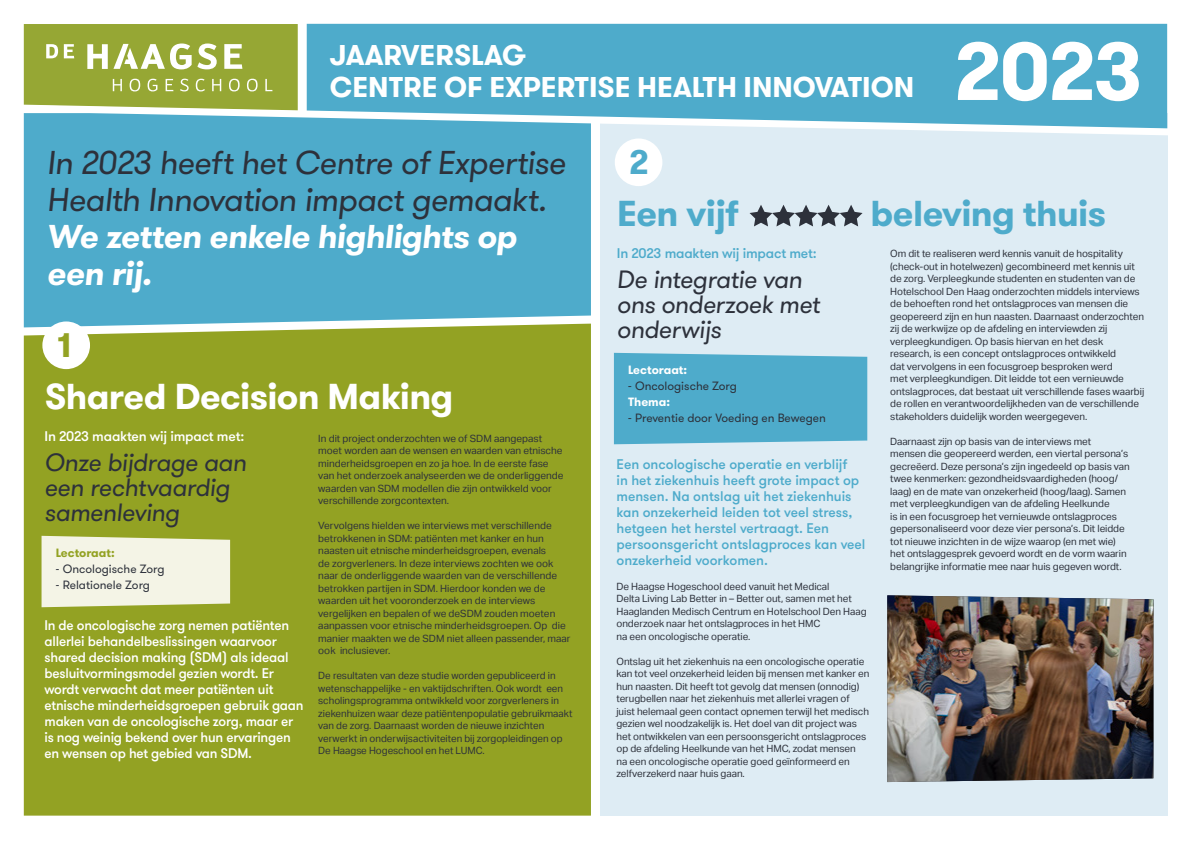
<style>
.page{position:relative;width:1191px;height:842px;background:#fff}
.page>*{position:absolute;margin:0;border:0;box-sizing:border-box;transform-origin:0 0}
.heading_1{font:700 36px "GT Walsheim Pro";letter-spacing:-.02em;color:#fff}
.heading_1-2{font:700 36px "GT Walsheim Pro";letter-spacing:-.02em;color:#4eabcb}
.heading_1-3{font:700 34px "GT Walsheim Pro";color:#93a223}
.heading_1-4{font:700 34px "GT Walsheim Pro";color:#4eabcb}
.heading_2{font:italic 33px "GT Walsheim Pro";letter-spacing:-.025em;color:#2d313b}
.heading_2-2{font:italic 700 33px/37px "GT Walsheim Pro";letter-spacing:-.02em;color:#fff}
.body{font:700 28.6px "GT Walsheim Pro";color:#fff}
.heading_2-3{font:italic 25px/25px "GT Walsheim Pro";letter-spacing:-.02em;color:#2d313b}
.body-2{font:500 14px/16px "GT Walsheim Pro";letter-spacing:-.015em;color:#fff}
.body-3{font:500 14px/16px "GT Walsheim Pro";color:#4eabcb}
.body-4{font:12px "GT Walsheim Pro";color:#2d313b}
.body-5{font:700 12px "GT Walsheim Pro";color:#fff}
.body-6{font:700 12px "GT Walsheim Pro";color:#93a223}
.body-7{font:10px/12.5px "Aktiv Grotesk";letter-spacing:-.005em;color:#2d313b}
</style>
<div class="page">
<div style="left:24px;top:327px;width:567px;height:489px;background:#93a223"></div>
<div style="left:24px;top:139px;width:567px;height:188px;background:#4eabcb"></div>
<div style="left:600px;top:113px;width:567px;height:703px;background:#deecf4"></div>
<div style="left:307px;top:24px;width:860px;height:77px;background:#4eabcb"></div>
<svg style="left:24px;top:24px;width:274px;height:77px;background:#a2b14b"></svg>
<svg style="left:958px;top:42px;width:180px;height:59px"></svg>
<svg style="left:23px;top:101px;width:1145px;height:38px"></svg>
<div style="left:42px;top:536px;width:188px;height:71px;background:#f4f4e6"></div>
<div style="left:42px;top:321px;width:48px;height:48px;background:#fff;border-radius:50%"></div>
<svg style="left:749px;top:205px;width:113px;height:21px"></svg>
<div style="left:614px;top:353px;width:253px;height:91px;background:#4eabcb"></div>
<div style="left:615px;top:138px;width:47px;height:48px;background:#fff;border-radius:50%"></div>
<img style="left:887px;top:595px;width:266px;height:187px">
<p class="body" style="left:330px;top:37px;width:197px">JAARVERSLAG</p>
<p class="body" style="left:330px;top:69px;width:586px">CENTRE OF EXPERTISE HEALTH INNOVATION</p>
<p class="heading_1-4" style="left:629px;top:140px;width:21px">2</p>
<p class="heading_2" style="left:47px;top:142px;width:520px">In 2023 heeft het Centre of Expertise</p>
<p class="heading_2" style="left:47px;top:179px;width:501px">Health Innovation impact gemaakt.</p>
<p class="heading_2-2" style="left:47px;top:218px;width:471px">We zetten enkele highlights op een rij.</p>
<p class="heading_1-2" style="left:617px;top:190px;width:123px">Een vijf</p>
<p class="heading_1-2" style="left:870px;top:190px;width:237px">beleving thuis</p>
<p class="body-3" style="left:617px;top:245px;width:201px">In 2023 maakten wij impact met:</p>
<p class="heading_2-3" style="left:617px;top:267px;width:187px">De integratie van</p>
<p class="heading_2-3" style="left:617px;top:292px;width:205px">ons onderzoek met</p>
<p class="heading_2-3" style="left:617px;top:317px;width:106px">onderwijs</p>
<p class="body-5" style="left:628px;top:362px;width:61px">Lectoraat:</p>
<p class="body-4" style="left:628px;top:378px;width:110px">- Oncologische Zorg</p>
<p class="body-5" style="left:628px;top:394px;width:43px">Thema:</p>
<p class="body-4" style="left:628px;top:410px;width:199px">- Preventie door Voeding en Bewegen</p>
<p class="body-7" style="left:890px;top:247px;width:255px">Om dit te realiseren werd kennis vanuit de hospitality (check-out in hotelwezen) gecombineerd met kennis uit de zorg. Verpleegkunde studenten en studenten van de Hotelschool Den Haag onderzochten middels interviews de behoeften rond het ontslagproces van mensen die geopereerd zijn en hun naasten. Daarnaast onderzochten zij de werkwijze op de afdeling en interviewden zij verpleegkundigen. Op basis hiervan en het desk research, is een concept ontslagproces ontwikkeld<br>dat vervolgens in een focusgroep besproken werd<br>met verpleegkundigen. Dit leidde tot een vernieuwde ontslagproces, dat bestaat uit verschillende fases waarbij de rollen en verantwoordelijkheden van de verschillende stakeholders duidelijk worden weergegeven.</p>
<p class="body-7" style="left:890px;top:435px;width:241px">Daarnaast zijn op basis van de interviews met<br>mensen die geopereerd werden, een viertal persona’s gecreëerd. Deze persona’s zijn ingedeeld op basis van twee kenmerken: gezondheidsvaardigheden (hoog/ laag) en de mate van onzekerheid (hoog/laag). Samen met verpleegkundigen van de afdeling Heelkunde<br>is in een focusgroep het vernieuwde ontslagproces gepersonaliseerd voor deze vier persona’s. Dit leidde tot nieuwe inzichten in de wijze waarop (en met wie) het ontslaggesprek gevoerd wordt en de vorm waarin belangrijke informatie mee naar huis gegeven wordt.</p>
<p class="heading_1-3" style="left:57px;top:323px;width:15px">1</p>
<p class="heading_1" style="left:45px;top:373px;width:410px">Shared Decision Making</p>
<p class="body-2" style="left:45px;top:428px;width:201px">In 2023 maakten wij impact met:</p>
<p class="heading_2-3" style="left:45px;top:450px;width:204px">Onze bijdrage aan een rechtvaardig samenleving</p>
<p class="body-3" style="left:616px;top:456px;width:250px">Een oncologische operatie en verblijf<br>in het ziekenhuis heeft grote impact op mensen. Na ontslag uit het ziekenhuis kan onzekerheid leiden tot veel stress, hetgeen het herstel vertraagt. Een persoonsgericht ontslagproces kan veel onzekerheid voorkomen.</p>
<p class="body-7" style="left:616px;top:580px;width:252px">De Haagse Hogeschool deed vanuit het Medical<br>Delta Living Lab Better in – Better out, samen met het Haaglanden Medisch Centrum en Hotelschool Den Haag onderzoek naar het ontslagproces in het HMC<br>na een oncologische operatie.</p>
<p class="body-7" style="left:616px;top:655px;width:254px">Ontslag uit het ziekenhuis na een oncologische operatie kan tot veel onzekerheid leiden bij mensen met kanker en hun naasten. Dit heeft tot gevolg dat mensen (onnodig) terugbellen naar het ziekenhuis met allerlei vragen of juist helemaal geen contact opnemen terwijl het medisch gezien wel noodzakelijk is. Het doel van dit project was het ontwikkelen van een persoonsgericht ontslagproces op de afdeling Heelkunde van het HMC, zodat mensen<br>na een oncologische operatie goed geïnformeerd en zelfverzekerd naar huis gaan.</p>
<p class="body-7" style="left:318px;top:432px;width:247px">In dit project onderzochten we of SDM aangepast moet worden aan de wensen en waarden van etnische minderheidsgroepen en zo ja hoe. In de eerste fase van het onderzoek analyseerden we de onderliggende waarden van SDM modellen die zijn ontwikkeld voor verschillende zorgcontexten.</p>
<p class="body-7" style="left:318px;top:519px;width:254px">Vervolgens hielden we interviews met verschillende betrokkenen in SDM: patiënten met kanker en hun naasten uit etnische minderheidsgroepen, evenals<br>de zorgverleners. In deze interviews zochten we ook naar de onderliggende waarden van de verschillende betrokken partijen in SDM. Hierdoor konden we de waarden uit het vooronderzoek en de interviews vergelijken en bepalen of we deSDM zouden moeten aanpassen voor etnische minderheidsgroepen. Op die manier maakten we de SDM niet alleen passender, maar ook inclusiever.</p>
<p class="body-7" style="left:318px;top:669px;width:256px">De resultaten van deze studie worden gepubliceerd in wetenschappelijke - en vaktijdschriften. Ook wordt een scholingsprogramma ontwikkeld voor zorgverleners in ziekenhuizen waar deze patiëntenpopulatie gebruikmaakt van de zorg. Daarnaast worden de nieuwe inzichten verwerkt in onderwijsactiviteiten bij zorgopleidingen op De Haagse Hogeschool en het LUMC.</p>
<p class="body-6" style="left:56px;top:545px;width:61px">Lectoraat:</p>
<p class="body-4" style="left:56px;top:561px;width:110px">- Oncologische Zorg</p>
<p class="body-4" style="left:56px;top:577px;width:96px">- Relationele Zorg</p>
<p class="body-2" style="left:45px;top:617px;width:261px">In de oncologische zorg nemen patiënten allerlei behandelbeslissingen waarvoor shared decision making (SDM) als ideaal besluitvormingsmodel gezien wordt. Er wordt verwacht dat meer patiënten uit etnische minderheidsgroepen gebruik gaan maken van de oncologische zorg, maar er is nog weinig bekend over hun ervaringen en wensen op het gebied van SDM.</p>
</div>
